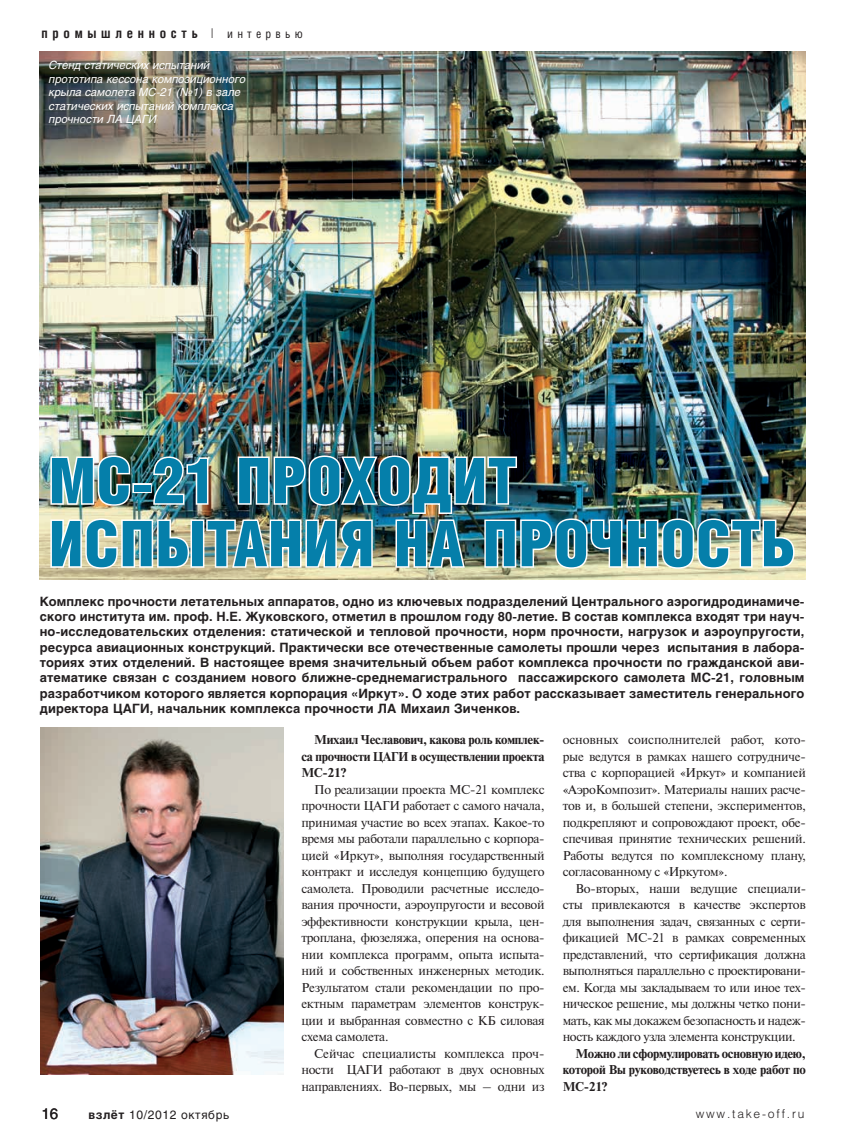
<style>
.page{position:relative;width:846px;height:1143px;background:#fff}
.page>*{position:absolute;margin:0;border:0;box-sizing:border-box;transform-origin:0 0}
.t1{font:63px/63px "Helios Cond Black C";letter-spacing:.01em;color:#057faa}
.t2{font:15px "Helios C";color:#231f20}
.t3{font:700 13.5px "Helios Cond C";letter-spacing:.35em;color:#231f20}
.t4{font:12.75px/16.5px "Newton C";letter-spacing:-.02em;color:#231f20;text-align:justify}
.t5{font:700 12.75px/15.3px "Helios C";letter-spacing:.01em;color:#231f20;text-align:justify}
.t6{font:700 12.75px/16.5px "Newton C";letter-spacing:-.02em;color:#231f20;text-align:justify}
.t7{font:12px "Helios C";letter-spacing:.05em;color:#231f20}
.t8{font:12px "Helios Light C";letter-spacing:.15em;color:#231f20}
.t9{font:italic 11.25px/13.5px "Helios C";color:#fff}
.s1{font-family:"Helios Cond Light C";font-weight:400}
.s2{font-weight:400;font-size:12px}
.s3{font-weight:700}
</style>
<div class="page">
<img style="left:40px;top:51px;width:765px;height:528px">
<img style="left:40px;top:728px;width:243px;height:346px">
<img style="left:49px;top:435px;width:746px;height:135px">
<p class="t3" style="left:42px;top:28px;width:263px">промышленность <span class="s1">|</span> <span class="s2">интервью</span></p>
<p class="t9" style="left:49px;top:59px;width:198px">Стенд статических испытаний прототипа кессона композиционного крыла самолета МС-21 (№1) в зале статических испытаний комплекса прочности ЛА ЦАГИ</p>
<h1 class="t1" style="left:49px;top:455px;width:748px">МС-21 ПРОХОДИТ<br>ИСПЫТАНИЯ НА ПРОЧНОСТЬ</h1>
<p class="t5" style="left:40px;top:595px;width:766px">Комплекс прочности летательных аппаратов, одно из ключевых подразделений Центрального аэрогидродинамиче&shy;ского института им. проф. Н.Е. Жуковского, отметил в прошлом году 80-летие. В состав комплекса входят три науч&shy;но-исследовательских отделения: статической и тепловой прочности, норм прочности, нагрузок и аэроупругости, ресурса авиационных конструкций. Практически все отечественные самолеты прошли через испытания в лабора&shy;ториях этих отделений. В настоящее время значительный объем работ комплекса прочности по гражданской ави&shy;атематике связан с созданием нового ближне-среднемагистрального пассажирского самолета МС-21, головным разработчиком которого является корпорация «Иркут». О ходе этих работ рассказывает заместитель генерального директора ЦАГИ, начальник комплекса прочности ЛА Михаил Зиченков.</p>
<p class="t6" style="left:301px;top:733px;width:245px;text-indent:13px">Михаил Чеславович, какова роль комплек&shy;са прочности ЦАГИ в осуществлении проекта МС-21?</p>
<p class="t4" style="left:301px;top:782px;width:245px;text-indent:13px">По реализации проекта МС-21 комплекс прочности ЦАГИ работает с самого начала, принимая участие во всех этапах. Какое-то время мы работали параллельно с корпора&shy;цией «Иркут», выполняя государственный контракт и исследуя концепцию будущего самолета. Проводили расчетные исследо&shy;вания прочности, аэроупругости и весовой эффективности конструкции крыла, цен&shy;троплана, фюзеляжа, оперения на основа&shy;нии комплекса программ, опыта испыта&shy;ний и собственных инженерных методик.<br>Результатом стали рекомендации по про&shy;ектным параметрам элементов конструк&shy;ции и выбранная совместно с КБ силовая схема самолета.</p>
<p class="t4" style="left:301px;top:1046px;width:245px;text-indent:13px">Сейчас специалисты комплекса проч&shy;ности ЦАГИ работают в двух основных направлениях. Во-первых, мы – одни из</p>
<p class="t4" style="left:562px;top:733px;width:245px">основных соисполнителей работ, кото&shy;рые ведутся в рамках нашего сотрудниче&shy;ства с корпорацией «Иркут» и компанией «АэроКомпозит». Материалы наших расче&shy;тов и, в большей степени, экспериментов, подкрепляют и сопровождают проект, обе&shy;спечивая принятие технических решений.<br>Работы ведутся по комплексному плану, согласованному с «Иркутом».</p>
<p class="t4" style="left:562px;top:881px;width:245px;text-indent:13px">Во-вторых, наши ведущие специали&shy;сты привлекаются в качестве экспертов для выполнения задач, связанных с серти&shy;фикацией МС-21 в рамках современных представлений, что сертификация должна выполняться параллельно с проектировани&shy;ем. Когда мы закладываем то или иное тех&shy;ническое решение, мы должны четко пони&shy;мать, как мы докажем безопасность и надеж&shy;ность каждого узла элемента конструкции.</p>
<p class="t6" style="left:562px;top:1046px;width:245px;text-indent:13px">Можно ли сформулировать основную идею, которой Вы руководствуетесь в ходе работ по МС-21?</p>
<p class="t2" style="left:42px;top:1108px;width:18px">16</p>
<p class="t7" style="left:88px;top:1110px;width:142px"><span class="s3">взлёт</span> 10/2012 октябрь</p>
<p class="t8" style="left:695px;top:1110px;width:110px">www.take-off.ru</p>
</div>
